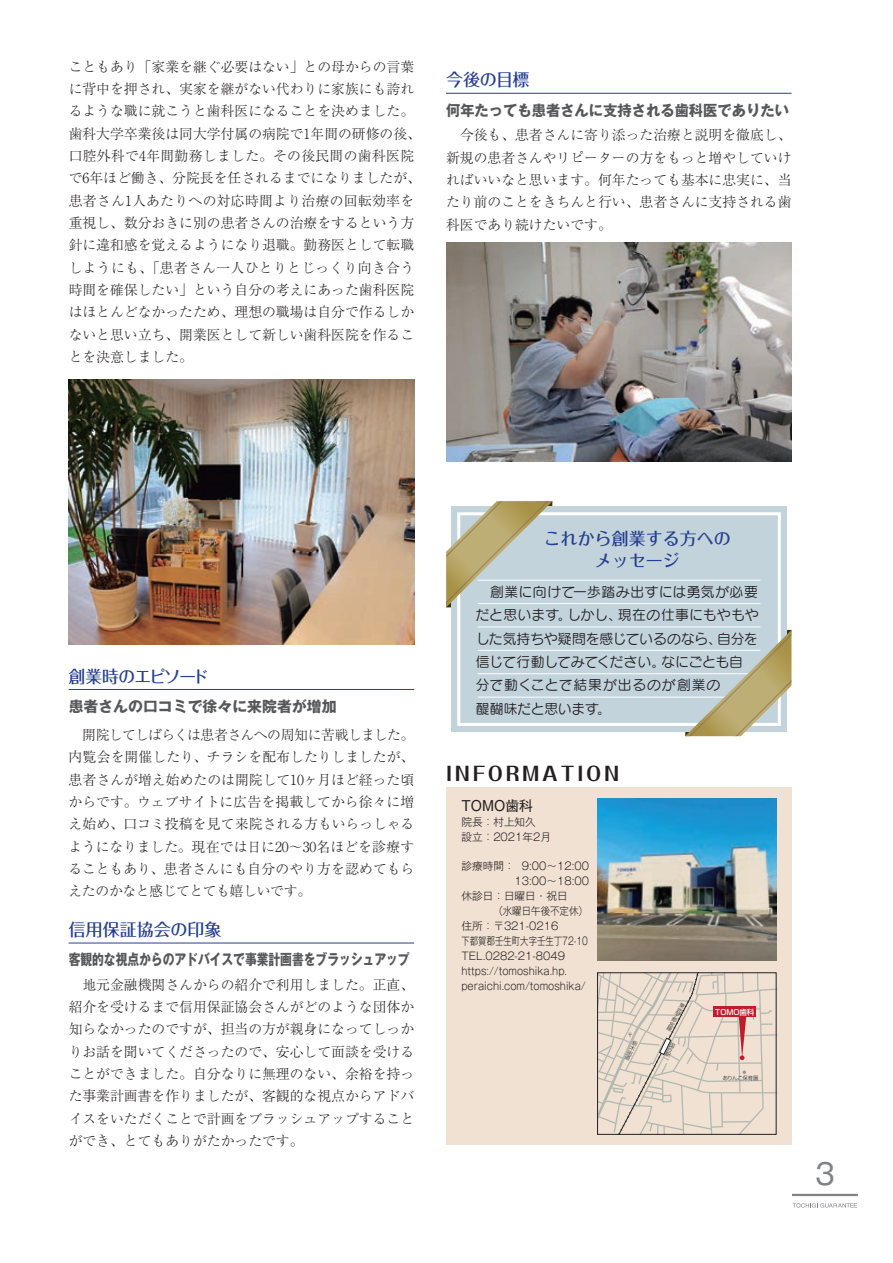
<style>
.page{position:relative;width:893px;height:1263px;background:#fff}
.page>*{position:absolute;margin:0;border:0;box-sizing:border-box;transform-origin:0 0}
.t1{font:28.65px "Gothic MB101 Pr 6";color:#808285}
.t2{font:700 19.2px "Folk Pro";letter-spacing:.17em;color:#231f20}
.t3{font:500 16.95px/22.4px "Folk Pro";color:#253f8e;text-align:center}
.t4{font:500 16.95px "Folk Pro";letter-spacing:-.055em;color:#253f8e}
.t5{font:700 14.85px "Gothic MB101 Pr 6";color:#57585a;scale:.79 1}
.t6{font:700 14.85px "Gothic MB101 Pr 6";color:#57585a;scale:.96 1}
.t7{font:700 14.85px "Gothic MB101 Pr 6";color:#57585a}
.t8{font:300 13.8px/22.4px "Ryumin Pr 6";color:#231f20;text-align:justify}
.t9{font:13.8px/23.4px "Seurat Pro M";letter-spacing:.01em;color:#231f20}
.t10{font:13.8px "Gothic MB101 Pr 6";color:#231f20}
.t11{font:300 10.65px/14.9px "Gothic MB101 Pr 6";color:#231f20}
.t12{font:500 7.5px "Shin Go Pr 6";color:#fff}
.t13{font:300 5.25px/5.2px "Shin Go Pr 6";letter-spacing:-.055em;color:#231f20;text-align:justify}
</style>
<div class="page">
<svg style="left:793px;top:1203px;width:64px;height:4px"></svg>
<hr style="left:792px;top:1194px;width:66px;height:2px;background:#808285">
<div style="left:446px;top:788px;width:346px;height:357px;background:#f0e1d3"></div>
<img style="left:598px;top:798px;width:178px;height:162px">
<hr style="left:69px;top:689px;width:345px;height:1px;background:#253f8e">
<hr style="left:69px;top:943px;width:345px;height:1px;background:#253f8e">
<hr style="left:446px;top:93px;width:346px;height:1px;background:#253f8e">
<div style="left:452px;top:507px;width:334px;height:225px;background:#c2d3dc"></div>
<hr style="left:478px;top:580px;width:282px;height:1px;background:#fff">
<hr style="left:478px;top:603px;width:282px;height:1px;background:#fff">
<hr style="left:478px;top:627px;width:282px;height:1px;background:#fff">
<hr style="left:478px;top:650px;width:282px;height:1px;background:#fff">
<hr style="left:478px;top:673px;width:282px;height:1px;background:#fff">
<hr style="left:478px;top:697px;width:282px;height:1px;background:#fff">
<div style="left:457px;top:512px;width:324px;height:214px;border:3px solid #fff"></div>
<svg style="left:446px;top:501px;width:107px;height:106px"></svg>
<svg style="left:685px;top:630px;width:107px;height:106px"></svg>
<img style="left:69px;top:380px;width:345px;height:265px">
<img style="left:446px;top:242px;width:346px;height:220px">
<svg style="left:598px;top:973px;width:178px;height:161px"></svg>
<p class="t8" style="left:69px;top:54px;width:354px;text-align:left">こともあり「家業を継ぐ必要はない」との母からの言葉に背中を押され、実家を継がない代わりに家族にも誇れるような職に就こうと歯科医になることを決めました。歯科大学卒業後は同大学付属の病院で1年間の研修の後、口腔外科で4年間勤務しました。その後民間の歯科医院で6年ほど働き、分院長を任されるまでになりましたが、患者さん1人あたりへの対応時間より治療の回転効率を重視し、数分おきに別の患者さんの治療をするという方針に違和感を覚えるようになり退職。勤務医として転職しようにも、「患者さん一人ひとりとじっくり向き合う時間を確保したい」という自分の考えにあった歯科医院はほとんどなかったため、理想の職場は自分で作るしかないと思い立ち、開業医として新しい歯科医院を作ることを決意しました。</p>
<p class="t3" style="left:446px;top:67px;width:85px">今後の目標</p>
<p class="t6" style="left:446px;top:98px;width:359px">何年たっても患者さんに支持される歯科医でありたい</p>
<p class="t8" style="left:446px;top:123px;width:347px">　今後も、患者さんに寄り添った治療と説明を徹底し、新規の患者さんやリピーターの方をもっと増やしていければいいなと思います。何年たっても基本に忠実に、当たり前のことをきちんと行い、患者さんに支持される歯科医であり続けたいです。</p>
<p class="t4" style="left:69px;top:662px;width:141px">創業時のエピソード</p>
<p class="t7" style="left:69px;top:694px;width:269px">患者さんの口コミで徐々に来院者が増加</p>
<p class="t8" style="left:68px;top:723px;width:348px">　開院してしばらくは患者さんへの周知に苦戦しました。内覧会を開催したり、チラシを配布したりしましたが、患者さんが増え始めたのは開院して10ヶ月ほど経った頃からです。ウェブサイトに広告を掲載してから徐々に増え始め、口コミ投稿を見て来院される方もいらっしゃるようになりました。現在では日に20〜30名ほどを診療することもあり、患者さんにも自分のやり方を認めてもらえたのかなと感じてとても嬉しいです。</p>
<p class="t3" style="left:69px;top:916px;width:154px">信用保証協会の印象</p>
<p class="t5" style="left:69px;top:947px;width:433px">客観的な視点からのアドバイスで事業計画書をブラッシュアップ</p>
<p class="t8" style="left:69px;top:972px;width:347px">　地元金融機関さんからの紹介で利用しました。正直、紹介を受けるまで信用保証協会さんがどのような団体か知らなかったのですが、担当の方が親身になってしっかりお話を聞いてくださったので、安心して面談を受けることができました。自分なりに無理のない、余裕を持った事業計画書を作りましたが、客観的な視点からアドバイスをいただくことで計画をブラッシュアップすることができ、とてもありがたかったです。</p>
<p class="t3" style="left:544px;top:525px;width:189px">これから創業する方へのメッセージ</p>
<p class="t9" style="left:476px;top:579px;width:284px">　創業に向けて一歩踏み出すには勇気が必要だと思います。しかし、現在の仕事にもやもやした気持ちや疑問を感じているのなら、自分を信じて行動してみてください。なにごとも自分で動くことで結果が出るのが創業の<br>醍醐味だと思います。</p>
<h2 class="t2" style="left:446px;top:758px;width:174px">INFORMATION</h2>
<p class="t10" style="left:461px;top:794px;width:73px">TOMO歯科</p>
<p class="t11" style="left:461px;top:813px;width:91px">院長：村上知久<br>設立：2021年2月</p>
<p class="t11" style="left:461px;top:858px;width:129px">診療時間： 9:00～12:00　　　　　13:00〜 18:00休診日：日曜日・祝日<br>　　　（水曜日午後不定休）住所：〒321-0216<br>下都賀郡壬生町大字壬生丁72-10<br>TEL.0282-21-8049 https://tomoshika.hp. peraichi.com/tomoshika/</p>
<p class="t13" style="left:627px;top:1032px;width:7px">〒</p>
<p class="t13" style="left:634px;top:1039px;width:4px;rotate:26deg">栃木街道</p>
<p class="t13" style="left:681px;top:1001px;width:4px;rotate:29deg">東武宇都宮線</p>
<p class="t12" style="left:715px;top:1005px;width:41px">TOMO歯科</p>
<p class="t13" style="left:723px;top:1074px;width:37px">ありんこ保育園</p>
<h1 class="t1" style="left:815px;top:1150px;width:21px">3</h1>
</div>
